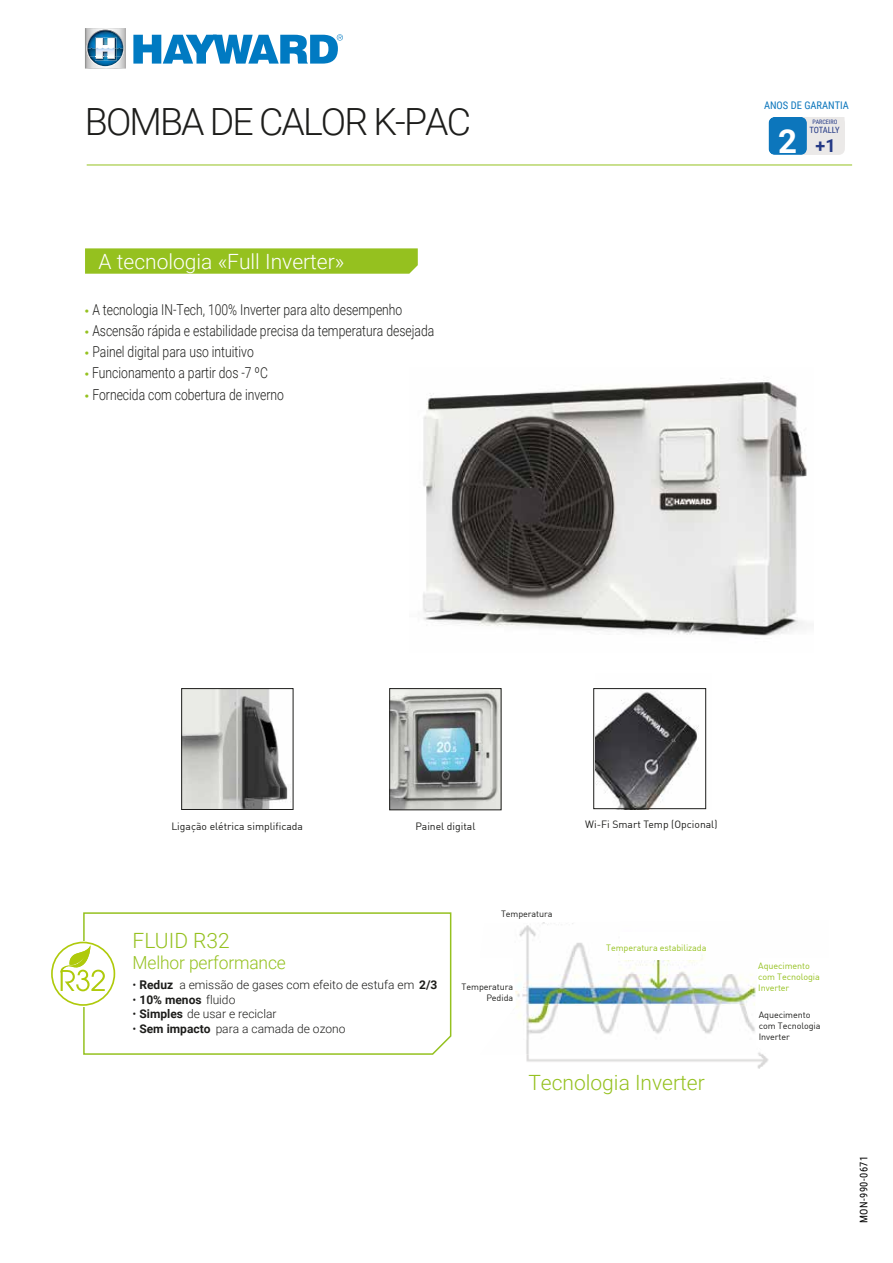
<style>
.page{position:relative;width:893px;height:1263px;background:#fff}
.page>*{position:absolute;margin:0;border:0;box-sizing:border-box;transform-origin:0 0}
.t1{font:300 37.5px "Roboto";letter-spacing:-.05em;color:#1d1d1b}
.t2{font:300 21px "Roboto";color:#95c11f}
.t3{font:300 21px "Roboto";color:#fff}
.t4{font:300 18px "Roboto";letter-spacing:-.01em;color:#95c11f}
.t5{font:700 18px "Roboto";color:#243985}
.t6{font:300 15px "Roboto";color:#1d1d1b;scale:.81 1}
.t7{font:300 12px "Roboto";color:#1d1d1b}
.t8{font:700 12px "Roboto";color:#1d1d1b}
.t9{font:10.5px "Roboto Condensed";color:#0c76bc}
.t10{font:10.5px "Roboto Condensed";letter-spacing:.045em;color:#010101}
.t11{font:10.35px "DIN";color:#1d1d1b}
.t12{font:9px/10.8px "DIN";letter-spacing:-.01em;color:#1d1d1b}
.t13{font:9px/10.8px "DIN";letter-spacing:-.01em;color:#95c11f}
.t14{font:8.7px "Roboto Condensed";letter-spacing:-.025em;color:#243985}
.t15{font:6.15px "Roboto Condensed";color:#243985}
.s1{font-family:"Myriad Pro";font-weight:400;color:#95c11f}
.s2{font-size:33px;color:#fff}
.s3{font-weight:700}
.s4{font-weight:300}
</style>
<div class="page">
<hr style="left:87px;top:165px;width:765px;height:1px;background:#95c11f">
<svg style="left:85px;top:248px;width:333px;height:26px;background:#98c226"></svg>
<img style="left:391px;top:690px;width:108px;height:118px">
<div style="left:389px;top:688px;width:112px;height:122px;border:1px solid #1d1d1b"></div>
<div style="left:796px;top:117px;width:49px;height:38px;background:#ebe9e8;border-radius:6px"></div>
<svg style="left:768px;top:117px;width:76px;height:38px"></svg>
<img style="left:183px;top:690px;width:108px;height:118px">
<div style="left:181px;top:688px;width:112px;height:122px;border:1px solid #1d1d1b"></div>
<svg style="left:133px;top:34px;width:210px;height:30px"></svg>
<img style="left:85px;top:28px;width:41px;height:41px">
<img style="left:87px;top:30px;width:37px;height:37px">
<img style="left:87px;top:57px;width:3px;height:9px">
<img style="left:87px;top:30px;width:36px;height:27px">
<img style="left:90px;top:57px;width:31px;height:9px">
<svg style="left:87px;top:49px;width:3px;height:8px"></svg>
<img style="left:95px;top:37px;width:21px;height:24px">
<svg style="left:96px;top:38px;width:27px;height:21px"></svg>
<img style="left:595px;top:688px;width:112px;height:122px">
<div style="left:593px;top:688px;width:113px;height:121px;border:1px solid #1d1d1b"></div>
<img style="left:519px;top:922px;width:186px;height:35px">
<img style="left:515px;top:957px;width:241px;height:49px">
<img style="left:515px;top:1006px;width:246px;height:48px">
<img style="left:526px;top:1054px;width:243px;height:15px">
<div style="left:620px;top:932px;width:80px;height:27px;background:#fff"></div>
<svg style="left:83px;top:912px;width:369px;height:143px"></svg>
<div style="left:50px;top:941px;width:66px;height:65px;background:#fff"></div>
<div style="left:51px;top:942px;width:64px;height:64px;border:2px solid #afca0b;border-radius:50%"></div>
<svg style="left:60px;top:945px;width:45px;height:46px"></svg>
<img style="left:423px;top:380px;width:384px;height:256px">
<h1 class="t1" style="left:85px;top:95px;width:388px">BOMBA DE CALOR K-PAC</h1>
<h2 class="t3" style="left:99px;top:246px;width:247px">A tecnologia «Full Inverter»</h2>
<p class="t6" style="left:85px;top:300px;width:393px"><span class="s1">•</span> A tecnologia IN-Tech, 100% Inverter para alto desempenho</p>
<p class="t6" style="left:85px;top:321px;width:433px"><span class="s1">•</span> Ascensão rápida e estabilidade precisa da temperatura desejada</p>
<p class="t6" style="left:85px;top:342px;width:210px"><span class="s1">•</span> Painel digital para uso intuitivo</p>
<p class="t6" style="left:85px;top:363px;width:227px"><span class="s1">•</span> Funcionamento a partir dos -7 ºC</p>
<p class="t6" style="left:85px;top:384px;width:247px"><span class="s1">•</span> Fornecida com cobertura de inverno</p>
<p class="t9" style="left:764px;top:98px;width:86px">ANOS DE GARANTIA</p>
<p class="t15" style="left:812px;top:117px;width:27px">PARCEIRO</p>
<p class="t14" style="left:809px;top:124px;width:32px">TOTALLY</p>
<p class="t5" style="left:778px;top:133px;width:59px"><span class="s2">2</span> +1</p>
<p class="t11" style="left:171px;top:820px;width:133px">Ligação elétrica simplificada</p>
<p class="t11" style="left:415px;top:820px;width:61px">Painel digital</p>
<p class="t11" style="left:585px;top:818px;width:134px">Wi-Fi Smart Temp (Opcional)</p>
<h2 class="t2" style="left:133px;top:926px;width:99px">FLUID R32</h2>
<p class="t4" style="left:133px;top:950px;width:155px">Melhor performance</p>
<p class="t7" style="left:133px;top:977px;width:306px">• <span class="s3">Reduz</span> a emissão de gases com efeito de estufa em <span class="s3">2/3</span></p>
<p class="t8" style="left:133px;top:991px;width:104px"><span class="s4">•</span> 10% menos <span class="s4">fluido</span></p>
<p class="t7" style="left:133px;top:1005px;width:145px">• <span class="s3">Simples</span> de usar e reciclar</p>
<p class="t7" style="left:133px;top:1020px;width:214px">• <span class="s3">Sem impacto</span> para a camada de ozono</p>
<p class="t12" style="left:501px;top:908px;width:53px">Temperatura</p>
<p class="t12" style="left:462px;top:981px;width:53px;text-align:right">Temperatura<br>Pedida</p>
<p class="t13" style="left:606px;top:942px;width:102px">Temperatura estabilizada</p>
<h2 class="t2" style="left:528px;top:1068px;width:178px">Tecnologia Inverter</h2>
<p class="t13" style="left:758px;top:960px;width:63px">Aquecimento com Tecnologia<br>Inverter</p>
<p class="t12" style="left:759px;top:1009px;width:63px">Aquecimento com Tecnologia<br>Inverter</p>
<p class="t10" style="left:856px;top:1223px;width:69px;rotate:-90deg">MON-990-0671</p>
</div>
